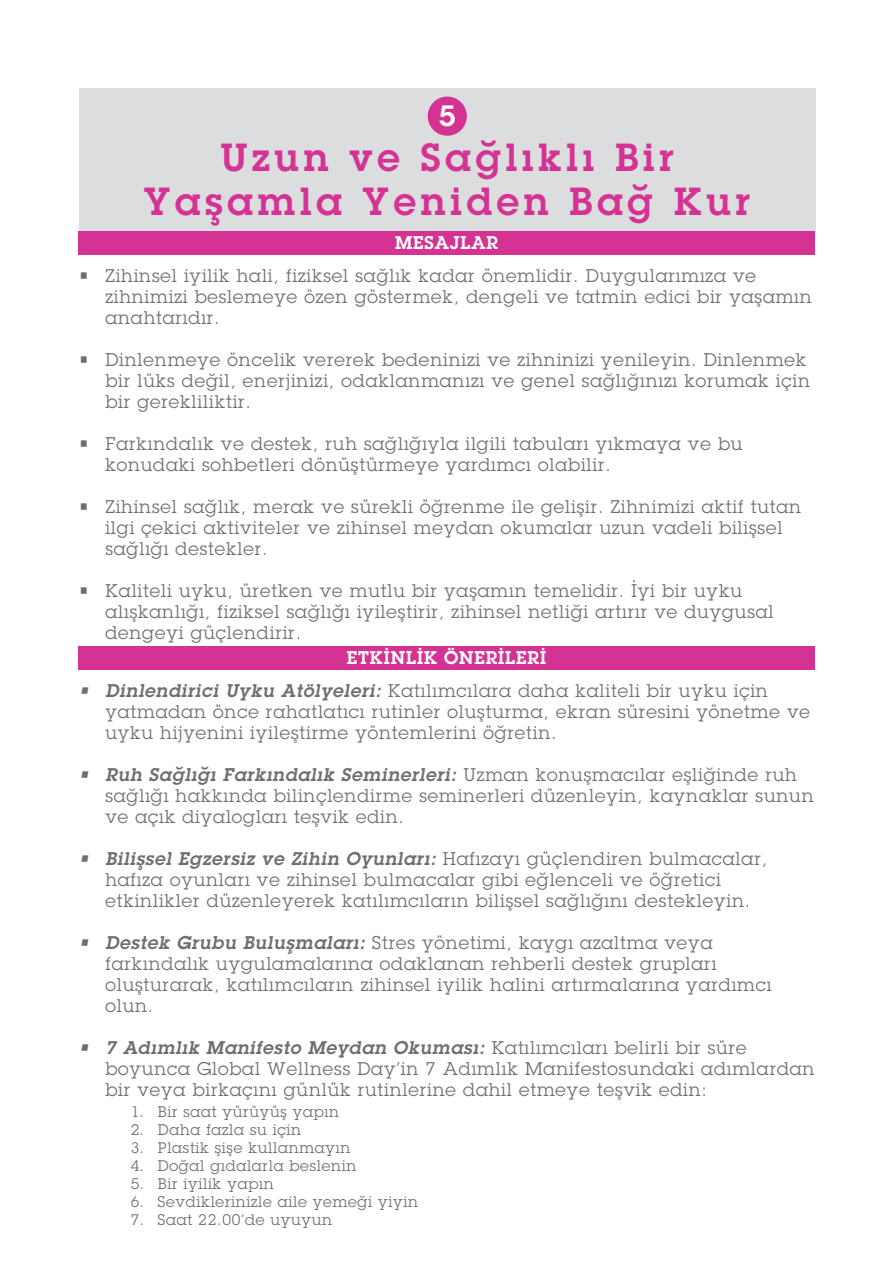
<style>
.page{position:relative;width:893px;height:1263px;background:#fff}
.page>*{position:absolute;margin:0;border:0;box-sizing:border-box;transform-origin:0 0}
.t1{font:700 38.4px/43.2px "Lubalin Graph";letter-spacing:.125em;color:#d53393;text-align:center}
.t2{font:700 28.8px "Lubalin Graph";color:#fff}
.t3{font:18px/21px "Lubalin Graph";letter-spacing:.05em;color:#6d6e71}
.t4{font:700 18px "Lubalin Graph";letter-spacing:.05em;color:#fff}
.t5{font:15px "Lubalin Graph";letter-spacing:.05em;color:#6d6e71}
.s1{font-weight:700;font-style:italic}
</style>
<div class="page">
<div style="left:79px;top:88px;width:736px;height:143px;background:#dcddde"></div>
<div style="left:78px;top:231px;width:737px;height:24px;background:#d53393"></div>
<div style="left:428px;top:97px;width:39px;height:39px;background:#d53393;border-radius:50%"></div>
<div style="left:78px;top:646px;width:737px;height:23px;background:#d53393"></div>
<h2 class="t2" style="left:439px;top:97px;width:18px">5</h2>
<h1 class="t1" style="left:144px;top:136px;width:608px">Uzun ve Sağlıklı Bir<br>Yaşamla Yeniden Bağ Kur</h1>
<p class="t4" style="left:395px;top:231px;width:104px">MESAJLAR</p>
<p class="t3" style="left:105px;top:265px;width:708px;text-indent:-27px">• Zihinsel iyilik hali, fiziksel sağlık kadar önemlidir. Duygularımıza ve zihnimizi beslemeye özen göstermek, dengeli ve tatmin edici bir yaşamın anahtarıdır.</p>
<p class="t3" style="left:105px;top:349px;width:706px;text-indent:-27px">• Dinlenmeye öncelik vererek bedeninizi ve zihninizi yenileyin. Dinlenmek bir lüks değil, enerjinizi, odaklanmanızı ve genel sağlığınızı korumak için bir gerekliliktir.</p>
<p class="t3" style="left:105px;top:433px;width:638px;text-indent:-27px">• Farkındalık ve destek, ruh sağlığıyla ilgili tabuları yıkmaya ve bu konudaki sohbetleri dönüştürmeye yardımcı olabilir.</p>
<p class="t3" style="left:105px;top:496px;width:697px;text-indent:-27px">• Zihinsel sağlık, merak ve sürekli öğrenme ile gelişir. Zihnimizi aktif tutan ilgi çekici aktiviteler ve zihinsel meydan okumalar uzun vadeli bilişsel sağlığı destekler.</p>
<p class="t3" style="left:105px;top:580px;width:670px;text-indent:-27px">• Kaliteli uyku, üretken ve mutlu bir yaşamın temelidir. İyi bir uyku alışkanlığı, fiziksel sağlığı iyileştirir, zihinsel netliği artırır ve duygusal dengeyi güçlendirir.</p>
<p class="t4" style="left:347px;top:646px;width:201px">ETKİNLİK ÖNERİLERİ</p>
<p class="t3" style="left:105px;top:679px;width:706px;text-indent:-27px"><span class="s1">• Dinlendirici Uyku Atölyeleri:</span> Katılımcılara daha kaliteli bir uyku için yatmadan önce rahatlatıcı rutinler oluşturma, ekran süresini yönetme ve uyku hijyenini iyileştirme yöntemlerini öğretin.</p>
<p class="t3" style="left:105px;top:763px;width:710px;text-indent:-27px"><span class="s1">• Ruh Sağlığı Farkındalık Seminerleri:</span> Uzman konuşmacılar eşliğinde ruh sağlığı hakkında bilinçlendirme seminerleri düzenleyin, kaynaklar sunun ve açık diyalogları teşvik edin.</p>
<p class="t3" style="left:105px;top:847px;width:663px;text-indent:-27px"><span class="s1">• Bilişsel Egzersiz ve Zihin Oyunları:</span> Hafızayı güçlendiren bulmacalar, hafıza oyunları ve zihinsel bulmacalar gibi eğlenceli ve öğretici etkinlikler düzenleyerek katılımcıların bilişsel sağlığını destekleyin.</p>
<p class="t3" style="left:105px;top:931px;width:667px;text-indent:-27px"><span class="s1">• Destek Grubu Buluşmaları:</span> Stres yönetimi, kaygı azaltma veya farkındalık uygulamalarına odaklanan rehberli destek grupları oluşturarak, katılımcıların zihinsel iyilik halini artırmalarına yardımcı olun.</p>
<p class="t3" style="left:105px;top:1036px;width:711px;text-indent:-27px"><span class="s1">• 7 Adımlık Manifesto Meydan Okuması:</span> Katılımcıları belirli bir süre boyunca Global Wellness Day’in 7 Adımlık Manifestosundaki adımlardan bir veya birkaçını günlük rutinlerine dahil etmeye teşvik edin:</p>
<p class="t5" style="left:131px;top:1102px;width:210px">1. Bir saat yürüyüş yapın</p>
<p class="t5" style="left:131px;top:1120px;width:172px">2. Daha fazla su için</p>
<p class="t5" style="left:131px;top:1138px;width:221px">3. Plastik şişe kullanmayın</p>
<p class="t5" style="left:131px;top:1156px;width:227px">4. Doğal gıdalarla beslenin</p>
<p class="t5" style="left:131px;top:1174px;width:144px">5. Bir iyilik yapın</p>
<p class="t5" style="left:131px;top:1192px;width:289px">6. Sevdiklerinizle aile yemeği yiyin</p>
<p class="t5" style="left:131px;top:1210px;width:203px">7. Saat 22.00’de uyuyun</p>
</div>
